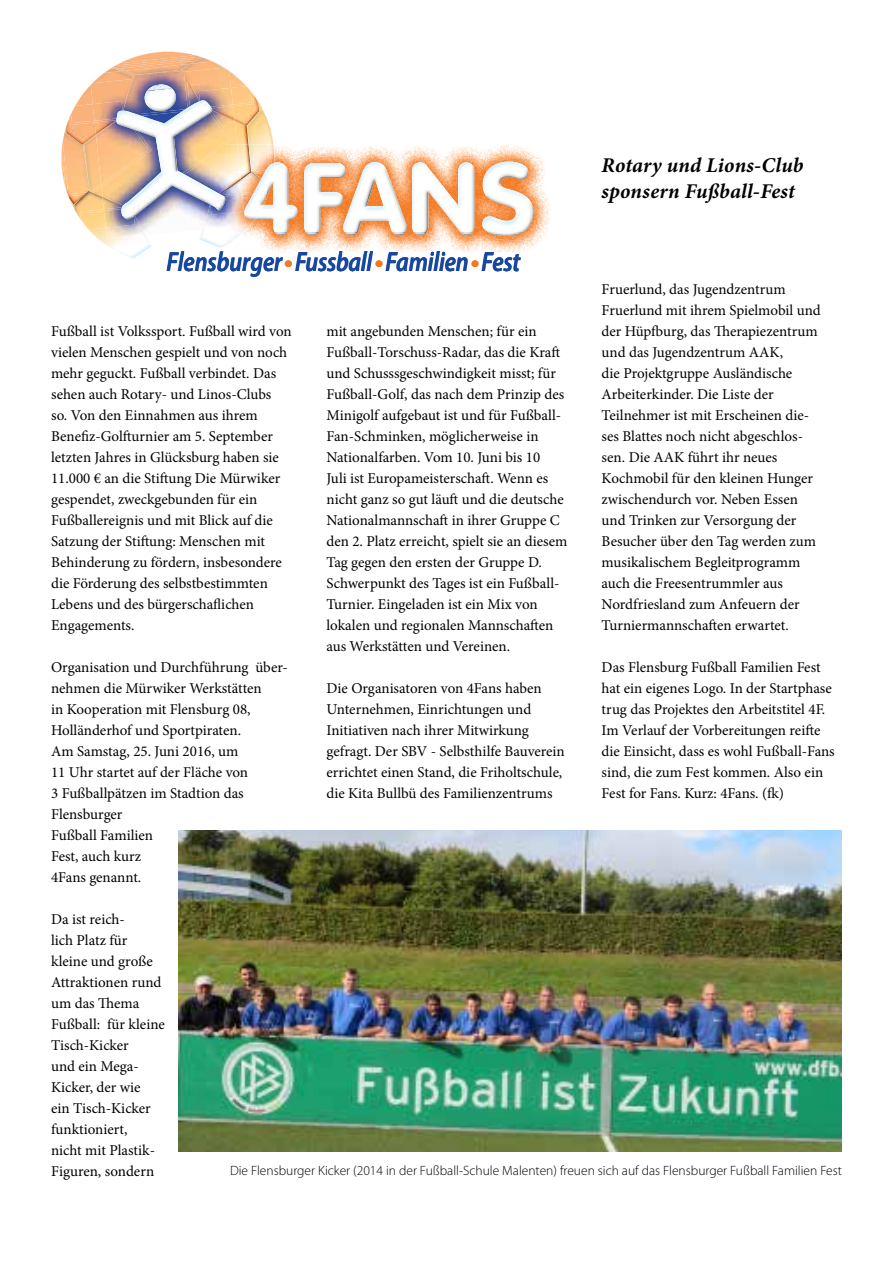
<style>
.page{position:relative;width:893px;height:1263px;background:#fff}
.page>*{position:absolute;margin:0;border:0;box-sizing:border-box;transform-origin:0 0}
.t1{font:italic 600 27.45px "Myriad Pro";letter-spacing:-.005em;color:#17479e;scale:.85 1}
.t2{font:italic 700 21px/25.2px "Minion Pro";letter-spacing:.005em;color:#000}
.t3{font:15px/21px "Minion Pro";color:#000}
.t4{font:300 13.5px "Myriad Pro";color:#000}
.s1{color:#f47920}
</style>
<div class="page">
<img style="left:90px;top:145px;width:1px;height:37px">
<img style="left:199px;top:237px;width:28px;height:11px">
<img style="left:66px;top:118px;width:25px;height:17px">
<img style="left:76px;top:85px;width:15px;height:19px">
<img style="left:70px;top:114px;width:21px;height:11px">
<img style="left:71px;top:104px;width:20px;height:19px">
<img style="left:122px;top:245px;width:30px;height:13px">
<img style="left:74px;top:199px;width:17px;height:20px">
<img style="left:89px;top:229px;width:62px;height:19px">
<img style="left:80px;top:209px;width:11px;height:12px">
<img style="left:82px;top:211px;width:9px;height:18px">
<img style="left:69px;top:196px;width:16px;height:8px">
<img style="left:62px;top:142px;width:19px;height:54px">
<img style="left:63px;top:133px;width:27px;height:61px">
<svg style="left:78px;top:135px;width:13px;height:10px"></svg>
<svg style="left:81px;top:182px;width:10px;height:17px"></svg>
<img style="left:259px;top:103px;width:15px;height:41px">
<img style="left:237px;top:126px;width:11px;height:18px">
<img style="left:234px;top:95px;width:25px;height:31px">
<svg style="left:237px;top:120px;width:9px;height:6px"></svg>
<img style="left:231px;top:72px;width:15px;height:14px">
<img style="left:233px;top:93px;width:21px;height:13px">
<img style="left:231px;top:86px;width:21px;height:18px">
<img style="left:269px;top:119px;width:4px;height:25px">
<img style="left:267px;top:113px;width:2px;height:31px">
<img style="left:248px;top:110px;width:19px;height:34px">
<img style="left:142px;top:52px;width:52px;height:3px">
<img style="left:135px;top:55px;width:65px;height:2px">
<img style="left:127px;top:57px;width:63px;height:3px">
<img style="left:201px;top:57px;width:8px;height:3px">
<svg style="left:190px;top:57px;width:11px;height:3px"></svg>
<img style="left:168px;top:251px;width:38px;height:14px">
<img style="left:90px;top:60px;width:124px;height:25px">
<img style="left:91px;top:62px;width:134px;height:173px">
<img style="left:219px;top:111px;width:18px;height:78px">
<img style="left:219px;top:120px;width:13px;height:54px">
<img style="left:219px;top:120px;width:10px;height:53px">
<img style="left:101px;top:187px;width:21px;height:18px">
<img style="left:101px;top:184px;width:21px;height:3px">
<img style="left:96px;top:130px;width:26px;height:54px">
<img style="left:133px;top:75px;width:51px;height:26px">
<img style="left:125px;top:64px;width:57px;height:11px">
<img style="left:135px;top:70px;width:46px;height:5px">
<img style="left:182px;top:62px;width:42px;height:8px">
<img style="left:212px;top:106px;width:22px;height:4px">
<img style="left:219px;top:110px;width:15px;height:10px">
<img style="left:184px;top:68px;width:47px;height:33px">
<svg style="left:182px;top:70px;width:6px;height:10px"></svg>
<img style="left:212px;top:107px;width:21px;height:1px">
<img style="left:199px;top:88px;width:34px;height:19px">
<img style="left:203px;top:215px;width:24px;height:14px">
<img style="left:211px;top:210px;width:16px;height:5px">
<img style="left:92px;top:71px;width:21px;height:8px">
<svg style="left:113px;top:68px;width:21px;height:11px"></svg>
<img style="left:95px;top:123px;width:21px;height:12px">
<img style="left:91px;top:79px;width:32px;height:32px">
<img style="left:123px;top:79px;width:10px;height:22px">
<img style="left:94px;top:121px;width:16px;height:2px">
<img style="left:93px;top:101px;width:29px;height:20px">
<img style="left:102px;top:197px;width:20px;height:12px">
<img style="left:106px;top:216px;width:39px;height:23px">
<img style="left:104px;top:207px;width:17px;height:2px">
<img style="left:104px;top:209px;width:31px;height:19px">
<img style="left:122px;top:101px;width:89px;height:114px">
<img style="left:173px;top:110px;width:46px;height:89px">
<img style="left:171px;top:111px;width:41px;height:72px">
<img style="left:169px;top:111px;width:41px;height:71px">
<img style="left:123px;top:130px;width:46px;height:79px">
<img style="left:165px;top:136px;width:4px;height:45px">
<img style="left:116px;top:125px;width:11px;height:5px">
<img style="left:127px;top:101px;width:75px;height:33px">
<svg style="left:165px;top:124px;width:13px;height:12px"></svg>
<img style="left:123px;top:106px;width:67px;height:11px">
<img style="left:122px;top:108px;width:66px;height:8px">
<svg style="left:199px;top:100px;width:13px;height:11px"></svg>
<svg style="left:210px;top:189px;width:17px;height:21px"></svg>
<svg style="left:110px;top:111px;width:19px;height:14px"></svg>
<svg style="left:121px;top:205px;width:15px;height:14px"></svg>
<img style="left:147px;top:84px;width:24px;height:4px">
<img style="left:146px;top:88px;width:27px;height:2px">
<img style="left:144px;top:90px;width:32px;height:21px">
<img style="left:256px;top:145px;width:294px;height:108px">
<img style="left:243px;top:219px;width:13px;height:18px">
<img style="left:233px;top:219px;width:22px;height:15px">
<img style="left:274px;top:145px;width:1px;height:17px">
<img style="left:241px;top:144px;width:8px;height:18px">
<img style="left:242px;top:182px;width:12px;height:10px">
<svg style="left:242px;top:192px;width:11px;height:2px"></svg>
<img style="left:271px;top:144px;width:3px;height:18px">
<img style="left:270px;top:144px;width:1px;height:18px">
<img style="left:249px;top:144px;width:21px;height:18px">
<img style="left:227px;top:144px;width:14px;height:35px">
<img style="left:227px;top:182px;width:15px;height:11px">
<img style="left:227px;top:179px;width:14px;height:11px">
<img style="left:227px;top:213px;width:18px;height:14px">
<img style="left:227px;top:193px;width:15px;height:2px">
<img style="left:227px;top:195px;width:17px;height:18px">
<img style="left:256px;top:251px;width:27px;height:2px">
<img style="left:298px;top:251px;width:75px;height:2px">
<img style="left:386px;top:251px;width:81px;height:2px">
<img style="left:389px;top:251px;width:56px;height:2px">
<img style="left:482px;top:252px;width:39px;height:1px">
<img style="left:497px;top:162px;width:24px;height:2px">
<img style="left:492px;top:234px;width:27px;height:2px">
<img style="left:493px;top:164px;width:31px;height:2px">
<img style="left:488px;top:204px;width:45px;height:30px">
<img style="left:482px;top:166px;width:50px;height:66px">
<img style="left:345px;top:232px;width:60px;height:3px">
<svg style="left:366px;top:162px;width:18px;height:4px"></svg>
<img style="left:346px;top:166px;width:61px;height:66px">
<svg style="left:462px;top:162px;width:9px;height:2px"></svg>
<svg style="left:415px;top:162px;width:10px;height:2px"></svg>
<img style="left:412px;top:164px;width:62px;height:68px">
<img style="left:414px;top:232px;width:59px;height:2px">
<img style="left:412px;top:191px;width:23px;height:41px">
<svg style="left:306px;top:232px;width:13px;height:3px"></svg>
<svg style="left:304px;top:163px;width:36px;height:3px"></svg>
<img style="left:304px;top:166px;width:42px;height:66px">
<svg style="left:275px;top:232px;width:12px;height:3px"></svg>
<img style="left:256px;top:166px;width:41px;height:66px">
<img style="left:262px;top:182px;width:12px;height:37px">
<img style="left:254px;top:182px;width:13px;height:19px">
<img style="left:244px;top:193px;width:18px;height:26px">
<img style="left:253px;top:191px;width:11px;height:15px">
<svg style="left:241px;top:162px;width:44px;height:20px"></svg>
<img style="left:178px;top:830px;width:664px;height:321px">
<h1 class="t1" style="left:167px;top:244px;width:417px">Flensburger<span class="s1">•</span>Fussball<span class="s1">•</span> Familien<span class="s1">•</span> Fest</h1>
<h2 class="t2" style="left:602px;top:153px;width:203px">Rotary und Lions-Club sponsern Fußball-Fest</h2>
<p class="t3" style="left:602px;top:278px;width:221px">Fruerlund, das Jugendzentrum<br>Fruerlund mit ihrem Spielmobil und der Hüpfburg, das Therapiezentrum und das Jugendzentrum AAK,<br>die Projektgruppe Ausländische<br>Arbeiterkinder. Die Liste der<br>Teilnehmer ist mit Erscheinen die&shy;ses Blattes noch nicht abgeschlos&shy;sen. Die AAK führt ihr neues<br>Kochmobil für den kleinen Hunger zwischendurch vor. Neben Essen und Trinken zur Versorgung der<br>Besucher über den Tag werden zum musikalischem Begleitprogramm auch die Freesentrummler aus<br>Nordfriesland zum Anfeuern der<br>Turniermannschaften erwartet.</p>
<p class="t3" style="left:602px;top:656px;width:235px">Das Flensburg Fußball Familien Fest hat ein eigenes Logo. In der Startphase trug das Projektes den Arbeitstitel 4F.<br>Im Verlauf der Vorbereitungen reifte die Einsicht, dass es wohl Fußball-Fans sind, die zum Fest kommen. Also ein Fest for Fans. Kurz: 4Fans. (fk)</p>
<p class="t3" style="left:51px;top:320px;width:242px">Fußball ist Volkssport. Fußball wird von vielen Menschen gespielt und von noch mehr geguckt. Fußball verbindet. Das sehen auch Rotary- und Linos-Clubs<br>so. Von den Einnahmen aus ihrem Benefiz-Golfturnier am 5. September letzten Jahres in Glücksburg haben sie 11.000 € an die Stiftung Die Mürwiker gespendet, zweckgebunden für ein Fußballereignis und mit Blick auf die Satzung der Stiftung: Menschen mit Behinderung zu fördern, insbesondere die Förderung des selbstbestimmten Lebens und des bürgerschaflichen Engagements.</p>
<p class="t3" style="left:51px;top:656px;width:238px">Organisation und Durchführung über&shy;nehmen die Mürwiker Werkstätten<br>in Kooperation mit Flensburg 08,<br>Holländerhof und Sportpiraten.<br>Am Samstag, 25. Juni 2016, um<br>11 Uhr startet auf der Fläche von<br>3 Fußballpätzen im Stadtion das<br>Flensburger<br>Fußball Familien<br>Fest, auch kurz<br>4Fans genannt.</p>
<p class="t3" style="left:51px;top:908px;width:115px">Da ist reich-<br>lich Platz für kleine und große<br>Attraktionen rund um das Thema<br>Fußball: für kleine<br>Tisch-Kicker<br>und ein Mega-<br>Kicker, der wie<br>ein Tisch-Kicker funktioniert,<br>nicht mit Plastik-<br>Figuren, sondern</p>
<p class="t3" style="left:326px;top:320px;width:242px">mit angebunden Menschen; für ein Fußball-Torschuss-Radar, das die Kraft und Schusssgeschwindigkeit misst; für Fußball-Golf, das nach dem Prinzip des Minigolf aufgebaut ist und für Fußball-Fan-Schminken, möglicherweise in Nationalfarben. Vom 10. Juni bis 10<br>Juli ist Europameisterschaft. Wenn es nicht ganz so gut läuft und die deutsche Nationalmannschaft in ihrer Gruppe C den 2. Platz erreicht, spielt sie an diesem Tag gegen den ersten der Gruppe D.<br>Schwerpunkt des Tages ist ein Fußball-Turnier. Eingeladen ist ein Mix von lokalen und regionalen Mannschaften aus Werkstätten und Vereinen.</p>
<p class="t3" style="left:326px;top:677px;width:240px">Die Organisatoren von 4Fans haben Unternehmen, Einrichtungen und Initiativen nach ihrer Mitwirkung gefragt. Der SBV - Selbsthilfe Bauverein errichtet einen Stand, die Friholtschule, die Kita Bullbü des Familienzentrums</p>
<p class="t4" style="left:230px;top:1162px;width:613px">Die Flensburger Kicker (2014 in der Fußball-Schule Malenten) freuen sich auf das Flensburger Fußball Familien Fest</p>
</div>
